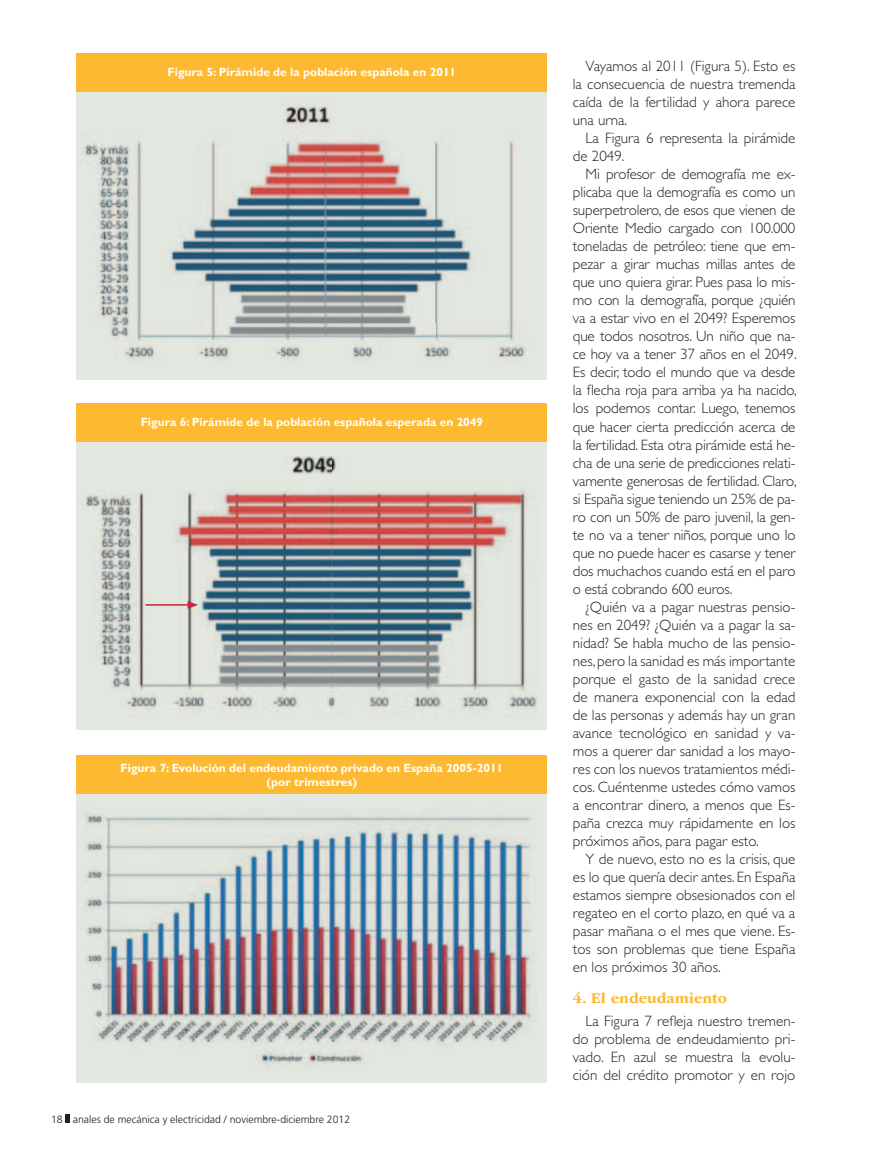
<style>
.page{position:relative;width:872px;height:1149px;background:#fff}
.page>*{position:absolute;margin:0;border:0;box-sizing:border-box;transform-origin:0 0}
.t1{font:700 15.75px "ITC Garamond Std";color:#fdb931}
.t2{font:300 15px/18px "Gill Sans Std";color:#231f20;text-align:justify}
.t3{font:700 12px/14.4px "Gill Sans Std";color:#fff;text-align:center}
.t4{font:300 10.5px "Frutiger LT Std";color:#231f20}
</style>
<div class="page">
<svg style="left:66px;top:1114px;width:4px;height:8px"></svg>
<div style="left:77px;top:89px;width:470px;height:290px;background:#e3e8e1"></div>
<div style="left:77px;top:53px;width:470px;height:38px;background:#fdb931"></div>
<img style="left:84px;top:106px;width:441px;height:252px">
<div style="left:77px;top:791px;width:470px;height:290px;background:#e3e8e1"></div>
<div style="left:77px;top:755px;width:470px;height:38px;background:#fdb931"></div>
<img style="left:84px;top:813px;width:449px;height:254px">
<div style="left:77px;top:439px;width:470px;height:290px;background:#e3e8e1"></div>
<div style="left:77px;top:403px;width:470px;height:38px;background:#fdb931"></div>
<img style="left:84px;top:457px;width:454px;height:252px">
<hr style="left:145px;top:604px;width:45px;height:1px;background:#c8233f">
<svg style="left:188px;top:601px;width:10px;height:7px"></svg>
<p class="t3" style="left:168px;top:65px;width:290px">Figura 5: Pirámide de la población española en 2011</p>
<p class="t3" style="left:141px;top:414px;width:344px">Figura 6: Pirámide de la población española esperada en 2049</p>
<p class="t3" style="left:121px;top:760px;width:384px">Figura 7: Evolución del endeudamiento privado en España 2005-2011 (por trimestres)</p>
<p class="t4" style="left:51px;top:1112px;width:301px">18 anales de mecánica y electricidad / noviembre-diciembre 2012</p>
<p class="t2" style="left:573px;top:57px;width:224px;text-indent:13px">Vayamos al 2011 (Figura 5). Esto es la consecuencia de nuestra tremenda caída de la fertilidad y ahora parece una urna.</p>
<p class="t2" style="left:573px;top:129px;width:224px;text-indent:13px">La Figura 6 representa la pirámide de 2049.</p>
<p class="t2" style="left:573px;top:165px;width:225px;text-indent:13px">Mi profesor de demografía me ex&shy;plicaba que la demografía es como un superpetrolero, de esos que vienen de Oriente Medio cargado con 100.000 toneladas de petróleo: tiene que em&shy;pezar a girar muchas millas antes de que uno quiera girar. Pues pasa lo mis&shy;mo con la demografía, porque ¿quién va a estar vivo en el 2049? Esperemos que todos nosotros. Un niño que na&shy;ce hoy va a tener 37 años en el 2049.<br>Es decir, todo el mundo que va desde la flecha roja para arriba ya ha nacido, los podemos contar. Luego, tenemos que hacer cierta predicción acerca de la fertilidad. Esta otra pirámide está he&shy;cha de una serie de predicciones relati&shy;vamente generosas de fertilidad. Claro, si España sigue teniendo un 25% de pa&shy;ro con un 50% de paro juvenil, la gen&shy;te no va a tener niños, porque uno lo que no puede hacer es casarse y tener dos muchachos cuando está en el paro o está cobrando 600 euros.</p>
<p class="t2" style="left:573px;top:597px;width:224px;text-indent:13px">¿Quién va a pagar nuestras pensio&shy;nes en 2049? ¿Quién va a pagar la sa&shy;nidad? Se habla mucho de las pensio&shy;nes, pero la sanidad es más importante porque el gasto de la sanidad crece de manera exponencial con la edad de las personas y además hay un gran avance tecnológico en sanidad y va&shy;mos a querer dar sanidad a los mayo&shy;res con los nuevos tratamientos médi&shy;cos. Cuéntenme ustedes cómo vamos a encontrar dinero, a menos que Es&shy;paña crezca muy rápidamente en los próximos años, para pagar esto.</p>
<p class="t2" style="left:573px;top:849px;width:224px;text-indent:13px">Y de nuevo, esto no es la crisis, que es lo que quería decir antes. En España estamos siempre obsesionados con el regateo en el corto plazo, en qué va a pasar mañana o el mes que viene. Es&shy;tos son problemas que tiene España en los próximos 30 años.</p>
<p class="t1" style="left:573px;top:989px;width:156px">4. El endeudamiento</p>
<p class="t2" style="left:573px;top:1011px;width:224px;text-indent:13px">La Figura 7 refleja nuestro tremen&shy;do problema de endeudamiento pri&shy;vado. En azul se muestra la evolu&shy;ción del crédito promotor y en rojo</p>
</div>
